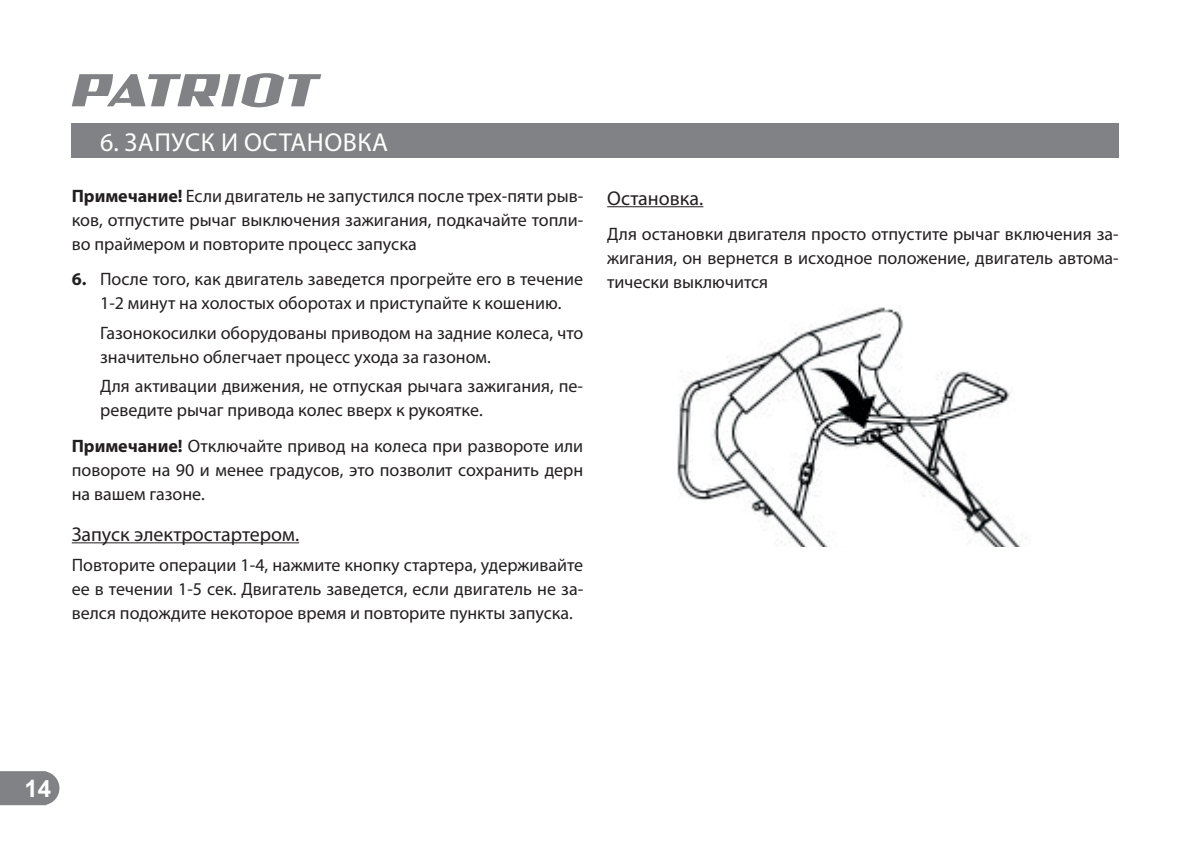
<style>
.page{position:relative;width:1193px;height:843px;background:#fff}
.page>*{position:absolute;margin:0;border:0;box-sizing:border-box;transform-origin:0 0}
.t1{font:26px "Myriad Pro";letter-spacing:.02em;color:#fff}
.t2{font:700 24px "Arial";color:#fff}
.t3{font:20px "Myriad Pro";color:#231f20}
.t4{font:18px/24px "Myriad Pro";color:#231f20;text-align:justify}
.s1{font-weight:700}
</style>
<div class="page">
<svg style="left:0;top:771px;width:59px;height:34px;background:#87898c"></svg>
<svg style="left:72px;top:73px;width:249px;height:34px"></svg>
<div style="left:72px;top:124px;width:1046px;height:34px;background:#808285"></div>
<hr style="left:72px;top:542px;width:227px;height:1px;background:#231f20">
<hr style="left:607px;top:206px;width:96px;height:1px;background:#231f20">
<img style="left:677px;top:307px;width:350px;height:240px">
<h1 class="t1" style="left:100px;top:130px;width:289px">6. ЗАПУСК И ОСТАНОВКА</h1>
<p class="t4" style="left:72px;top:184px;width:513px"><span class="s1">Примечание!</span> Если двигатель не запустился после трех-пяти рыв&shy;ков, отпустите рычаг выключения зажигания, подкачайте топли&shy;во праймером и повторите процесс запуска</p>
<p class="t4" style="left:72px;top:268px;width:513px;text-align:center"><span class="s1">6.</span> После того, как двигатель заведется прогрейте его в течение<br>1-2 минут на холостых оборотах и приступайте к кошению.</p>
<p class="t4" style="left:100px;top:321px;width:484px">Газонокосилки оборудованы приводом на задние колеса, что значительно облегчает процесс ухода за газоном.</p>
<p class="t4" style="left:100px;top:375px;width:484px">Для активации движения, не отпуская рычага зажигания, пе&shy;реведите рычаг привода колес вверх к рукоятке.</p>
<p class="t4" style="left:72px;top:434px;width:513px"><span class="s1">Примечание!</span> Отключайте привод на колеса при развороте или повороте на 90 и менее градусов, это позволит сохранить дерн на вашем газоне.</p>
<p class="t3" style="left:72px;top:524px;width:229px">Запуск электростартером.</p>
<p class="t4" style="left:72px;top:553px;width:513px">Повторите операции 1-4, нажмите кнопку стартера, удерживайте ее в течении 1-5 сек. Двигатель заведется, если двигатель не за&shy;велся подождите некоторое время и повторите пункты запуска.</p>
<p class="t3" style="left:607px;top:188px;width:98px">Остановка.</p>
<p class="t4" style="left:607px;top:223px;width:513px">Для остановки двигателя просто отпустите рычаг включения за&shy;жигания, он вернется в исходное положение, двигатель автома&shy;тически выключится</p>
<h2 class="t2" style="left:24px;top:774px;width:28px">14</h2>
</div>
